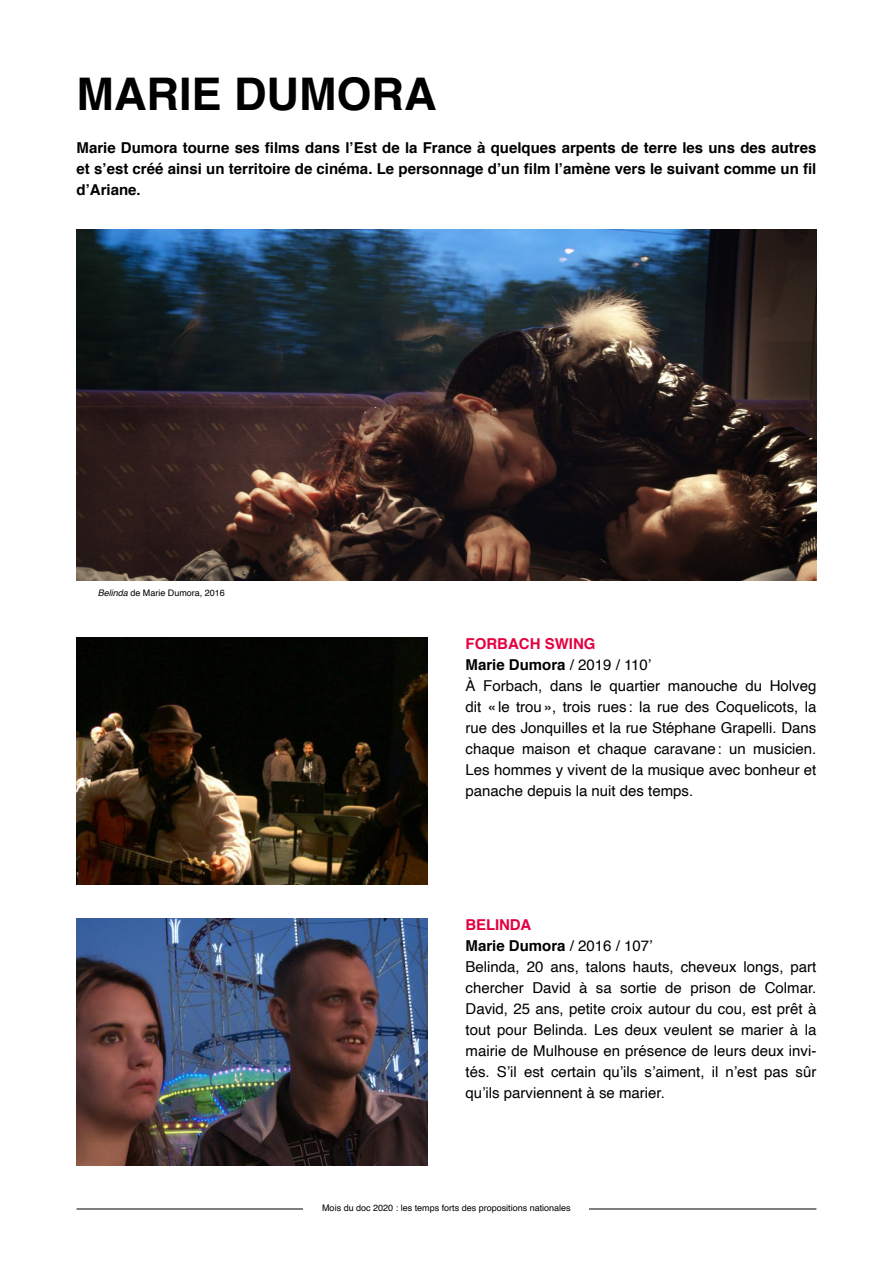
<style>
.page{position:relative;width:893px;height:1263px;background:#fff}
.page>*{position:absolute;margin:0;border:0;box-sizing:border-box;transform-origin:0 0}
.t1{font:700 45px "Helvetica";color:#000}
.t2{font:15px/21px "Helvetica";color:#000}
.t3{font:700 15px/21px "Helvetica";color:#000;text-align:justify}
.t4{font:9px "Helvetica";color:#000}
.s1{font-style:italic}
.s2{font-weight:700;color:#e40040}
.s3{font-weight:700}
</style>
<div class="page">
<img style="left:77px;top:918px;width:350px;height:247px">
<img style="left:77px;top:638px;width:350px;height:246px">
<img style="left:77px;top:230px;width:739px;height:350px">
<hr style="left:77px;top:1208px;width:739px;height:1px;background:#000">
<div style="left:304px;top:1204px;width:285px;height:25px;background:#fff"></div>
<h1 class="t1" style="left:77px;top:58px;width:361px">MARIE DUMORA</h1>
<p class="t3" style="left:77px;top:137px;width:741px">Marie Dumora tourne ses films dans l’Est de la France à quelques arpents de terre les uns des autres et s’est créé ainsi un territoire de cinéma. Le personnage d’un film l’amène vers le suivant comme un fil d’Ariane.</p>
<p class="t4" style="left:98px;top:586px;width:129px"><span class="s1">Belinda</span> de Marie Dumora, 2016</p>
<p class="t2" style="left:466px;top:634px;width:352px"><span class="s2">FORBACH SWING<br></span><span class="s3">Marie Dumora</span> / 2019 / 110’<br>À Forbach, dans le quartier manouche du Holveg dit «le trou», trois rues: la rue des Coquelicots, la rue des Jonquilles et la rue Stéphane Grapelli. Dans chaque maison et chaque caravane: un musicien.<br>Les hommes y vivent de la musique avec bonheur et panache depuis la nuit des temps.</p>
<p class="t2" style="left:466px;top:914px;width:352px"><span class="s2">BELINDA<br></span><span class="s3">Marie Dumora</span> / 2016 / 107’<br>Belinda, 20 ans, talons hauts, cheveux longs, part chercher David à sa sortie de prison de Colmar.<br>David, 25 ans, petite croix autour du cou, est prêt à tout pour Belinda. Les deux veulent se marier à la mairie de Mulhouse en présence de leurs deux invi&shy;tés. S’il est certain qu’ils s’aiment, il n’est pas sûr qu’ils parviennent à se marier.</p>
<p class="t4" style="left:322px;top:1201px;width:250px">Mois du doc 2020 : les temps forts des propositions nationales</p>
</div>
